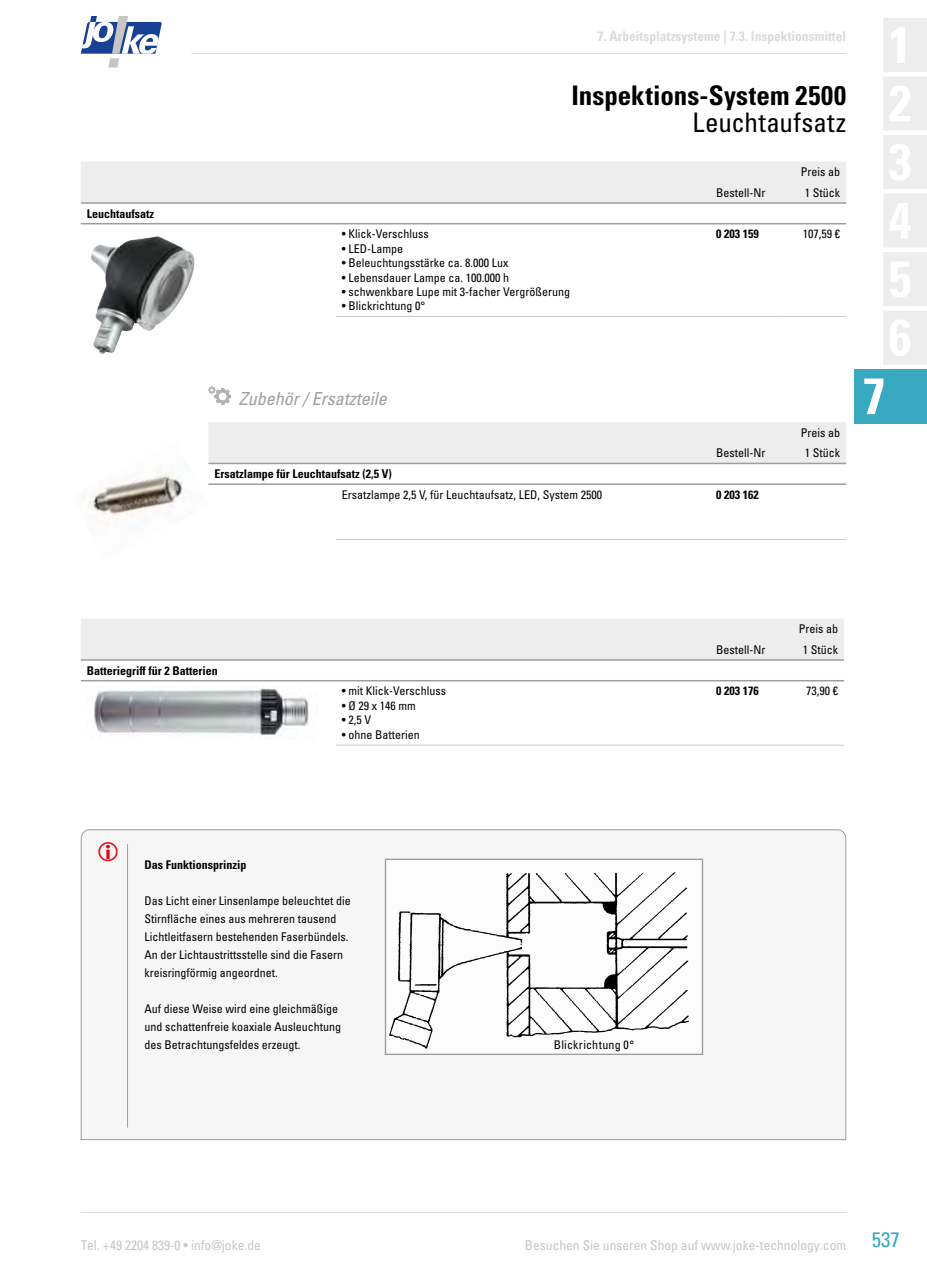
<style>
.page{position:relative;width:927px;height:1276px;background:#fff}
.page>*{position:absolute;margin:0;border:0;box-sizing:border-box;transform-origin:0 0}
.t1{font:700 condensed 51px "Univers LT Pro";color:#fff}
.t2{font:700 condensed 27px "Univers LT Pro";letter-spacing:.005em;color:#000}
.t3{font:condensed 27px "Univers LT Pro";letter-spacing:.01em;color:#000}
.t4{font:condensed 21px "Univers LT Pro";color:#39a8c1}
.t5{font:italic condensed 18px "Univers LT Pro";color:#9d9d9c}
.t6{font:condensed 13.5px "Univers LT Pro";color:#c6c6c6}
.t7{font:700 condensed 13.5px "Univers LT Pro";color:#dadada}
.t8{font:condensed 12px/18px "Univers LT Pro";color:#000;text-align:center}
.t9{font:700 condensed 12px "Univers LT Pro";color:#000}
.t10{font:condensed 12px "Univers LT Pro";letter-spacing:.02em;color:#000}
</style>
<div class="page">
<hr style="left:81px;top:1212px;width:765px;height:1px;background:#dadada">
<svg style="left:81px;top:16px;width:81px;height:52px"></svg>
<hr style="left:191px;top:53px;width:655px;height:1px;background:#dadada">
<div style="left:855px;top:369px;width:72px;height:54px;background:#39a8c1"></div>
<div style="left:883px;top:18px;width:44px;height:347px;background:#ededed"></div>
<img style="left:93px;top:687px;width:216px;height:49px">
<img style="left:91px;top:236px;width:104px;height:118px">
<div style="left:80px;top:829px;width:767px;height:311px;background:#f6f6f6"></div>
<hr style="left:127px;top:844px;width:1px;height:283px;background:#9d9d9c">
<img style="left:387px;top:860px;width:314px;height:193px">
<div style="left:385px;top:858px;width:318px;height:197px;border:1px solid #9d9d9c"></div>
<img style="left:83px;top:464px;width:126px;height:57px">
<div style="left:81px;top:619px;width:763px;height:40px;background:#ededed"></div>
<hr style="left:81px;top:659px;width:255px;height:2px;background:#9d9d9c">
<hr style="left:336px;top:659px;width:374px;height:2px;background:#9d9d9c">
<hr style="left:710px;top:659px;width:66px;height:2px;background:#9d9d9c">
<hr style="left:776px;top:680px;width:68px;height:1px;background:#9d9d9c">
<hr style="left:776px;top:745px;width:68px;height:1px;background:#c6c6c6">
<hr style="left:710px;top:680px;width:66px;height:1px;background:#9d9d9c">
<hr style="left:710px;top:745px;width:66px;height:1px;background:#c6c6c6">
<hr style="left:336px;top:680px;width:374px;height:1px;background:#9d9d9c">
<hr style="left:336px;top:745px;width:374px;height:1px;background:#c6c6c6">
<hr style="left:81px;top:680px;width:255px;height:1px;background:#9d9d9c">
<hr style="left:776px;top:659px;width:68px;height:2px;background:#9d9d9c">
<svg style="left:208px;top:386px;width:23px;height:19px"></svg>
<div style="left:81px;top:162px;width:765px;height:40px;background:#ededed"></div>
<hr style="left:81px;top:202px;width:255px;height:2px;background:#9d9d9c">
<hr style="left:336px;top:202px;width:374px;height:2px;background:#9d9d9c">
<hr style="left:710px;top:202px;width:68px;height:2px;background:#9d9d9c">
<hr style="left:778px;top:223px;width:68px;height:1px;background:#9d9d9c">
<hr style="left:778px;top:316px;width:68px;height:1px;background:#c6c6c6">
<hr style="left:710px;top:223px;width:68px;height:1px;background:#9d9d9c">
<hr style="left:710px;top:316px;width:68px;height:1px;background:#c6c6c6">
<hr style="left:336px;top:223px;width:374px;height:1px;background:#9d9d9c">
<hr style="left:336px;top:316px;width:374px;height:1px;background:#c6c6c6">
<hr style="left:81px;top:223px;width:255px;height:1px;background:#9d9d9c">
<hr style="left:778px;top:202px;width:68px;height:2px;background:#9d9d9c">
<div style="left:208px;top:422px;width:638px;height:41px;background:#ededed"></div>
<hr style="left:208px;top:463px;width:128px;height:1px;background:#9d9d9c">
<hr style="left:336px;top:463px;width:374px;height:1px;background:#9d9d9c">
<hr style="left:710px;top:463px;width:68px;height:1px;background:#9d9d9c">
<hr style="left:778px;top:483px;width:68px;height:2px;background:#9d9d9c">
<hr style="left:778px;top:539px;width:68px;height:1px;background:#c6c6c6">
<hr style="left:710px;top:483px;width:68px;height:2px;background:#9d9d9c">
<hr style="left:710px;top:539px;width:68px;height:1px;background:#c6c6c6">
<hr style="left:336px;top:483px;width:374px;height:2px;background:#9d9d9c">
<hr style="left:336px;top:539px;width:374px;height:1px;background:#c6c6c6">
<hr style="left:208px;top:483px;width:128px;height:2px;background:#9d9d9c">
<hr style="left:778px;top:463px;width:68px;height:1px;background:#9d9d9c">
<svg style="left:99px;top:841px;width:19px;height:20px"></svg>
<p class="t9" style="left:87px;top:206px;width:69px">Leuchtaufsatz</p>
<p class="t7" style="left:598px;top:27px;width:250px">7. Arbeitsplatzsysteme | 7.3. Inspektionsmittel</p>
<h2 class="t2" style="left:571px;top:78px;width:276px">Inspektions-System 2500</h2>
<h2 class="t3" style="left:693px;top:106px;width:155px">Leuchtaufsatz</h2>
<p class="t8" style="left:342px;top:225px;width:88px">• Klick-Verschluss</p>
<p class="t8" style="left:342px;top:239px;width:63px">• LED-Lampe</p>
<p class="t8" style="left:342px;top:254px;width:168px">• Beleuchtungsstärke ca. 8.000 Lux</p>
<p class="t8" style="left:342px;top:268px;width:169px">• Lebensdauer Lampe ca. 100.000 h</p>
<p class="t8" style="left:342px;top:282px;width:230px">• schwenkbare Lupe mit 3-facher Vergrößerung</p>
<p class="t8" style="left:342px;top:297px;width:85px">• Blickrichtung 0°</p>
<p class="t8" style="left:716px;top:184px;width:51px">Bestell-Nr</p>
<p class="t8" style="left:801px;top:161px;width:41px;line-height:20.7px">Preis ab<br>1 Stück</p>
<p class="t9" style="left:716px;top:227px;width:44px">0 203 159</p>
<p class="t8" style="left:803px;top:225px;width:39px">107,59 €</p>
<h3 class="t5" style="left:239px;top:387px;width:149px">Zubehör / Ersatzteile</h3>
<p class="t8" style="left:716px;top:444px;width:51px">Bestell-Nr</p>
<p class="t9" style="left:214px;top:466px;width:179px">Ersatzlampe für Leuchtaufsatz (2,5 V)</p>
<p class="t8" style="left:342px;top:485px;width:262px">Ersatzlampe 2,5 V, für Leuchtaufsatz, LED, System 2500</p>
<p class="t9" style="left:716px;top:487px;width:44px">0 203 162</p>
<p class="t8" style="left:801px;top:422px;width:41px;line-height:20.7px">Preis ab<br>1 Stück</p>
<h1 class="t1" style="left:863px;top:365px;width:24px">7</h1>
<p class="t9" style="left:87px;top:663px;width:132px">Batteriegriff für 2 Batterien</p>
<p class="t8" style="left:342px;top:682px;width:106px">• mit Klick-Verschluss</p>
<p class="t8" style="left:342px;top:696px;width:75px">• Ø 29 x 146 mm</p>
<p class="t8" style="left:342px;top:711px;width:31px">• 2,5 V</p>
<p class="t8" style="left:342px;top:725px;width:79px">• ohne Batterien</p>
<p class="t9" style="left:145px;top:857px;width:103px">Das Funktionsprinzip</p>
<p class="t8" style="left:145px;top:891px;width:208px;text-align:left">Das Licht einer Linsenlampe beleuchtet die Stirnfläche eines aus mehreren tausend Lichtleitfasern bestehenden Faserbündels.<br>An der Lichtaustrittsstelle sind die Fasern kreisringförmig angeordnet.</p>
<p class="t8" style="left:145px;top:999px;width:198px;text-align:left">Auf diese Weise wird eine gleichmäßige und schattenfreie koaxiale Ausleuchtung des Betrachtungsfeldes erzeugt.</p>
<p class="t8" style="left:716px;top:640px;width:51px">Bestell-Nr</p>
<p class="t8" style="left:799px;top:618px;width:41px;line-height:20.7px">Preis ab<br>1 Stück</p>
<p class="t9" style="left:716px;top:684px;width:44px">0 203 176</p>
<p class="t8" style="left:806px;top:682px;width:33px">73,90 €</p>
<p class="t10" style="left:554px;top:1037px;width:82px">Blickrichtung 0°</p>
<p class="t6" style="left:81px;top:1236px;width:182px">Tel. +49 2204 839-0 • info@joke.de</p>
<p class="t6" style="left:525px;top:1236px;width:323px">Besuchen Sie unseren Shop auf www.joke-technology.com</p>
<h3 class="t4" style="left:872px;top:1226px;width:29px">537</h3>
</div>
